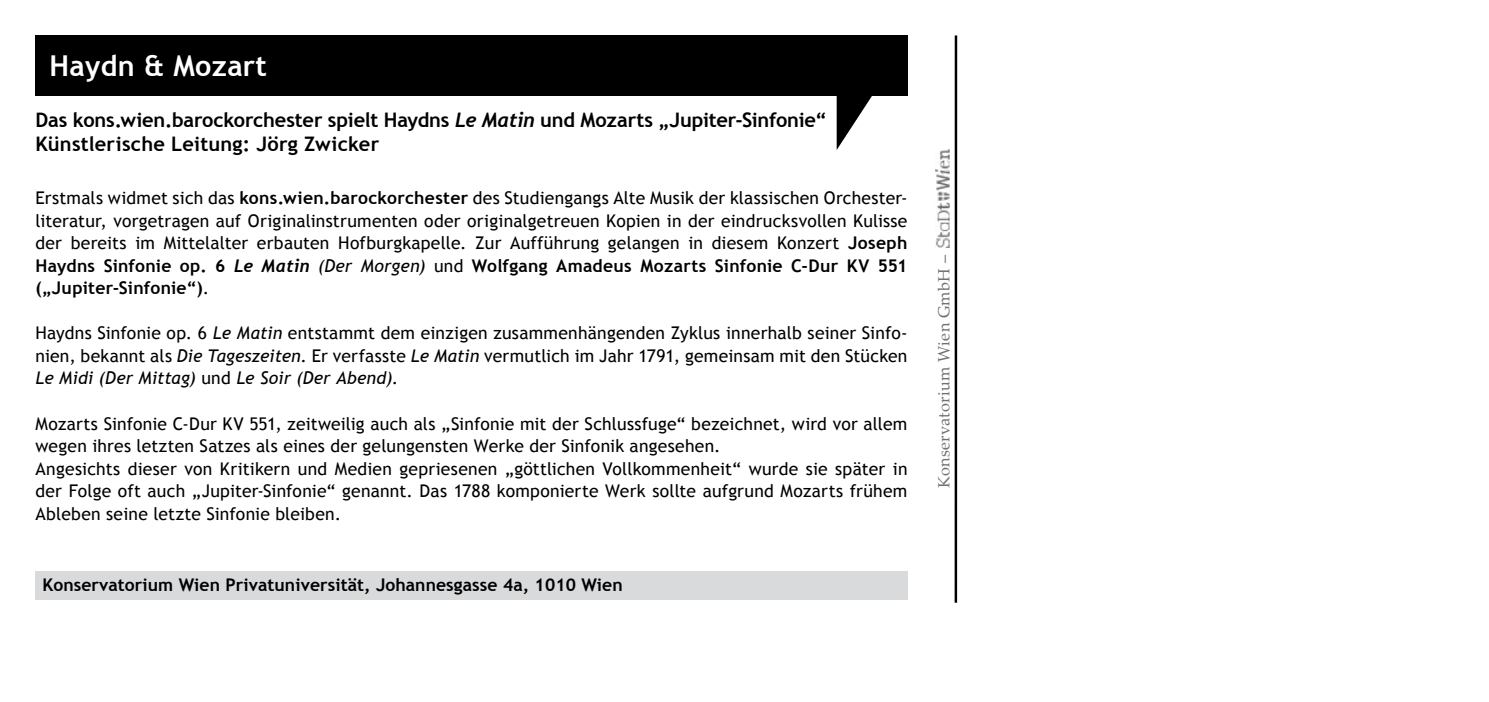
<style>
.page{position:relative;width:1489px;height:702px;background:#fff}
.page>*{position:absolute;margin:0;border:0;box-sizing:border-box;transform-origin:0 0}
.t1{font:700 28.75px "Trebuchet MS";letter-spacing:.01em;color:#fff}
.t2{font:700 20px/24px "Trebuchet MS";letter-spacing:-.005em;color:#000}
.t3{font:17.5px/22.5px "Trebuchet MS";letter-spacing:.01em;color:#000;text-align:justify}
.t4{font:700 17.5px "Trebuchet MS";letter-spacing:.005em;color:#000}
.t5{font:16.25px "Palatino Linotype";letter-spacing:.02em;color:#707172}
.s1{font-family:"Trebuchet";font-style:italic}
.s2{font-weight:700}
.s3{font-family:"Trebuchet";font-weight:700;font-style:italic}
.s4{font-style:italic}
</style>
<div class="page">
<hr style="left:954px;top:35px;width:3px;height:567px;background:#000">
<div style="left:35px;top:35px;width:872px;height:61px;background:#000"></div>
<svg style="left:836px;top:96px;width:36px;height:54px"></svg>
<div style="left:35px;top:570px;width:872px;height:29px;background:#d9dadb"></div>
<img style="left:935px;top:150px;width:14px;height:98px">
<h1 class="t1" style="left:50px;top:48px;width:219px">Haydn &amp; Mozart</h1>
<p class="t2" style="left:35px;top:107px;width:792px">Das kons.wien.barockorchester spielt Haydns <span class="s1">Le Matin</span> und Mozarts „Jupiter-Sinfonie“<br>Künstlerische Leitung: Jörg Zwicker</p>
<p class="t3" style="left:35px;top:187px;width:873px">Erstmals widmet sich das <span class="s2">kons.wien.barockorchester</span> des Studiengangs Alte Musik der klassischen Orchester&shy;literatur, vorgetragen auf Originalinstrumenten oder originalgetreuen Kopien in der eindrucksvollen Kulisse der bereits im Mittelalter erbauten Hofburgkapelle. Zur Aufführung gelangen in diesem Konzert <span class="s2">Joseph Haydns Sinfonie op. 6</span> <span class="s3">Le Matin</span> <span class="s4">(Der Morgen)</span> und <span class="s2">Wolfgang Amadeus Mozarts Sinfonie C-Dur KV 551 („Jupiter-Sinfonie“)</span>.</p>
<p class="t3" style="left:35px;top:322px;width:873px">Haydns Sinfonie op. 6 <span class="s4">Le Matin</span> entstammt dem einzigen zusammenhängenden Zyklus innerhalb seiner Sinfo&shy;nien, bekannt als <span class="s4">Die Tageszeiten</span>. Er verfasste <span class="s4">Le Matin</span> vermutlich im Jahr 1791, gemeinsam mit den Stücken <span class="s4">Le Midi (Der Mittag)</span> und <span class="s4">Le Soir (Der Abend)</span>.</p>
<p class="t3" style="left:35px;top:412px;width:873px;text-align:left">Mozarts Sinfonie C-Dur KV 551, zeitweilig auch als „Sinfonie mit der Schlussfuge“ bezeichnet, wird vor allem wegen ihres letzten Satzes als eines der gelungensten Werke der Sinfonik angesehen.<br>Angesichts dieser von Kritikern und Medien gepriesenen „göttlichen Vollkommenheit“ wurde sie später in der Folge oft auch „Jupiter-Sinfonie“ genannt. Das 1788 komponierte Werk sollte aufgrund Mozarts frühem Ableben seine letzte Sinfonie bleiben.</p>
<p class="t4" style="left:43px;top:573px;width:581px">Konservatorium Wien Privatuniversität, Johannesgasse 4a, 1010 Wien</p>
<p class="t5" style="left:932px;top:488px;width:235px;rotate:-90deg">Konservatorium Wien GmbH –</p>
</div>
